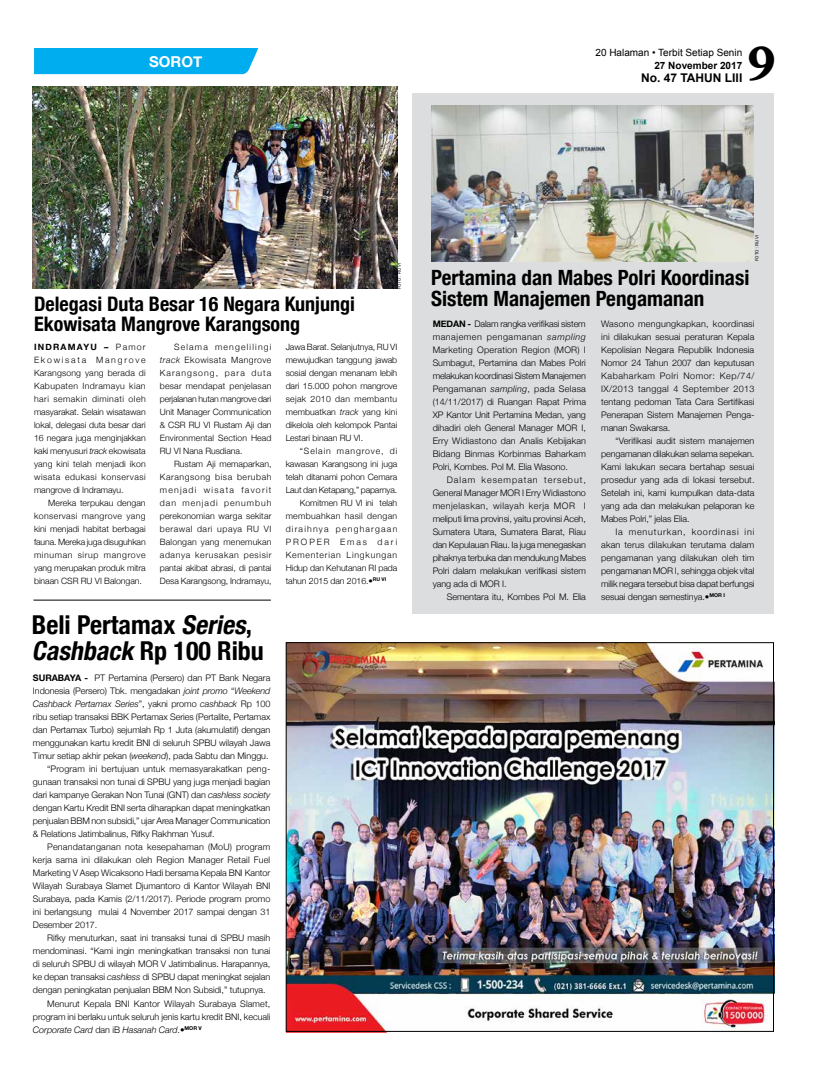
<style>
.page{position:relative;width:823px;height:1078px;background:#fff}
.page>*{position:absolute;margin:0;border:0;box-sizing:border-box;transform-origin:0 0}
.t1{font:700 48px "Myanmar MN";color:#000}
.t2{font:700 condensed 26px/26px "Helvetica Neue";color:#000}
.t3{font:700 condensed 21px/21px "Helvetica Neue";color:#000}
.t4{font:700 condensed 20px/20px "Helvetica Neue";color:#000}
.t5{font:700 15px "Helvetica Neue";color:#fff}
.t6{font:700 12px "Arial";color:#000}
.t7{font:10px "Arial";color:#000}
.t8{font:700 10px "Arial";color:#000}
.t9{font:300 9px/13px "Helvetica Neue";letter-spacing:-.005em;color:#000;text-align:justify}
.t10{font:300 9px "Helvetica Neue";letter-spacing:.015em;color:#000}
.t11{font:italic 300 9px "Helvetica Neue";letter-spacing:-.005em;color:#000}
.t12{font:300 9px "Helvetica Neue";letter-spacing:.025em;color:#000}
.t13{font:700 9px "Helvetica Neue";color:#000}
.t14{font:300 8.7px/13px "Helvetica Neue";letter-spacing:-.005em;color:#000;text-align:justify}
.t15{font:300 8.7px "Helvetica Neue";letter-spacing:.04em;color:#000}
.t16{font:300 8.7px "Helvetica Neue";letter-spacing:.09em;color:#000}
.t17{font:300 8.7px "Helvetica Neue";letter-spacing:.135em;color:#000}
.t18{font:300 8.7px "Helvetica Neue";letter-spacing:.1em;color:#000}
.t19{font:300 8.7px "Helvetica Neue";letter-spacing:.225em;color:#000}
.t20{font:700 8.7px "Helvetica Neue";color:#000}
.t21{font:4.2px "Arial";color:#000}
.s1{font-style:italic}
.s2{font-weight:700}
.s3{font-style:normal}
</style>
<div class="page">
<div style="left:34px;top:48px;width:224px;height:27px;background:#00aeef"></div>
<div style="left:412px;top:93px;width:361px;height:521px;background:#dcddde"></div>
<hr style="left:33px;top:599px;width:238px;height:1px;background:#000">
<img style="left:286px;top:642px;width:488px;height:390px">
<img style="left:431px;top:106px;width:321px;height:155px">
<img style="left:33px;top:86px;width:364px;height:203px">
<h3 class="t5" style="left:149px;top:50px;width:51px">SOROT</h3>
<h1 class="t1" style="left:745px;top:35px;width:32px">9</h1>
<p class="t7" style="left:595px;top:46px;width:148px">20 Halaman • Terbit Setiap Senin</p>
<p class="t8" style="left:654px;top:59px;width:89px">27 November 2017</p>
<h3 class="t6" style="left:640px;top:70px;width:103px">No. 47 TAHUN LIII</h3>
<p class="t21" style="left:396px;top:289px;width:28px;rotate:-90deg">Foto : RU VI</p>
<h3 class="t4" style="left:34px;top:292px;width:322px">Delegasi Duta Besar 16 Negara Kunjungi<br>Ekowisata Mangrove Karangsong</h3>
<p class="t20" style="left:34px;top:340px;width:8px">INDR</p>
<p class="t14" style="left:160px;top:340px;width:113px;text-indent:14px">Selama mengelilingi <span class="s1">track</span> Ekowisata Mangrove Karangsong, para duta besar mendapat penjelasan perjalanan hutan mangrove dari Unit Manager Communication &amp; CSR RU VI Rustam Aji dan Environmental Section Head RU VI Nana Rusdiana.</p>
<p class="t14" style="left:160px;top:457px;width:113px;text-indent:14px">Rustam Aji memaparkan, Karangsong bisa berubah menjadi wisata favorit dan menjadi penumbuh perekonomian warga sekitar berawal dari upaya RU VI Balongan yang menemukan adanya kerusakan pesisir pantai akibat abrasi, di pantai Desa Karangsong, Indramayu,</p>
<p class="t14" style="left:285px;top:340px;width:113px">Jawa Barat. Selanjutnya, RU VI mewujudkan tanggung jawab sosial dengan menanam lebih dari 15.000 pohon mangrove sejak 2010 dan membantu membuatkan <span class="s1">track</span> yang kini dikelola oleh kelompok Pantai Lestari binaan RU VI.</p>
<p class="t18" style="left:300px;top:444px;width:99px">“Selain mangrove, di</p>
<p class="t14" style="left:285px;top:457px;width:113px">kawasan Karangsong ini juga</p>
<p class="t14" style="left:285px;top:470px;width:113px">telah ditanami pohon Cemara</p>
<p class="t14" style="left:285px;top:483px;width:113px">Laut dan Ketapang,” paparnya.</p>
<p class="t14" style="left:300px;top:496px;width:99px">Komitmen RU VI ini telah</p>
<p class="t15" style="left:285px;top:509px;width:113px">membuahkan hasil dengan</p>
<p class="t17" style="left:285px;top:522px;width:113px">diraihnya penghargaan</p>
<p class="t19" style="left:285px;top:535px;width:113px">PROPER Emas dari</p>
<p class="t16" style="left:285px;top:548px;width:113px">Kementerian Lingkungan</p>
<p class="t14" style="left:285px;top:561px;width:113px">Hidup dan Kehutanan RI pada</p>
<p class="t14" style="left:285px;top:574px;width:102px">tahun 2015 dan 2016.•<sup>RU</sup> <sup>VI</sup></p>
<p class="t14" style="left:34px;top:340px;width:113px;text-indent:27px"><span class="s2">AMAYU –</span> Pamor Ekowisata Mangrove Karangsong yang berada di Kabupaten Indramayu kian hari semakin diminati oleh masyarakat. Selain wisatawan lokal, delegasi duta besar dari 16 negara juga menginjakkan kaki menyusuri <span class="s1">track</span> ekowisata yang kini telah menjadi ikon wisata edukasi konservasi mangrove di Indramayu.</p>
<p class="t14" style="left:34px;top:496px;width:113px;text-indent:14px">Mereka terpukau dengan konservasi mangrove yang kini menjadi habitat berbagai fauna. Mereka juga disuguhkan minuman sirup mangrove yang merupakan produk mitra binaan CSR RU VI Balongan.</p>
<h2 class="t2" style="left:32px;top:610px;width:233px">Beli Pertamax <span class="s1">Series</span>,<br><span class="s1">Cashback</span>Rp 100 Ribu</h2>
<p class="t13" style="left:33px;top:671px;width:8px">SUR</p>
<p class="t9" style="left:52px;top:671px;width:220px"><span class="s2">ABAYA -</span> PT Pertamina (Persero) dan PT Bank Negara</p>
<p class="t9" style="left:33px;top:684px;width:239px">Indonesia (Persero) Tbk. mengadakan <span class="s1">joint promo</span> “<span class="s1">Weekend</span></p>
<p class="t11" style="left:33px;top:697px;width:239px">Cashback Pertamax Series<span class="s3">”, yakni promo</span> cashback <span class="s3">Rp 100</span></p>
<p class="t9" style="left:33px;top:710px;width:239px">ribu setiap transaksi BBK Pertamax Series (Pertalite, Pertamax</p>
<p class="t9" style="left:33px;top:723px;width:239px">dan Pertamax Turbo) sejumlah Rp 1 Juta (akumulatif) dengan</p>
<p class="t9" style="left:33px;top:736px;width:239px">menggunakan kartu kredit BNI di seluruh SPBU wilayah Jawa</p>
<p class="t9" style="left:33px;top:749px;width:237px">Timur setiap akhir pekan (<span class="s1">weekend</span>), pada Sabtu dan Minggu.</p>
<p class="t10" style="left:47px;top:761px;width:224px">“Program ini bertujuan untuk memasyarakatkan peng-</p>
<p class="t9" style="left:33px;top:775px;width:239px">gunaan transaksi non tunai di SPBU yang juga menjadi bagian</p>
<p class="t9" style="left:33px;top:788px;width:239px">dari kampanye Gerakan Non Tunai (GNT) dan <span class="s1">cashless society</span></p>
<p class="t9" style="left:33px;top:801px;width:239px">dengan Kartu Kredit BNI serta diharapkan dapat meningkatkan</p>
<p class="t9" style="left:33px;top:814px;width:239px">penjualan BBM non subsidi,” ujar Area Manager Communication</p>
<p class="t9" style="left:33px;top:827px;width:183px">&amp; Relations Jatimbalinus, Rifky Rakhman Yusuf.</p>
<p class="t12" style="left:47px;top:839px;width:224px">Penandatanganan nota kesepahaman (MoU) program</p>
<p class="t10" style="left:33px;top:852px;width:238px">kerja sama ini dilakukan oleh Region Manager Retail Fuel</p>
<p class="t9" style="left:33px;top:866px;width:239px">Marketing V Asep Wicaksono Hadi bersama Kepala BNI Kantor</p>
<p class="t9" style="left:33px;top:879px;width:239px">Wilayah Surabaya Slamet Djumantoro di Kantor Wilayah BNI</p>
<p class="t9" style="left:33px;top:892px;width:239px">Surabaya, pada Kamis (2/11/2017). Periode program promo</p>
<p class="t9" style="left:33px;top:905px;width:239px">ini berlangsung mulai 4 November 2017 sampai dengan 31</p>
<p class="t9" style="left:33px;top:918px;width:66px">Desember 2017.</p>
<p class="t9" style="left:47px;top:931px;width:225px">Rifky menuturkan, saat ini transaksi tunai di SPBU masih</p>
<p class="t9" style="left:33px;top:944px;width:239px">mendominasi. “Kami ingin meningkatkan transaksi non tunai</p>
<p class="t9" style="left:33px;top:957px;width:239px">di seluruh SPBU di wilayah MOR V Jatimbalinus. Harapannya,</p>
<p class="t9" style="left:33px;top:970px;width:239px">ke depan transaksi <span class="s1">cashless</span> di SPBU dapat meningkat sejalan</p>
<p class="t9" style="left:33px;top:983px;width:234px">dengan peningkatan penjualan BBM Non Subsidi,” tutupnya.</p>
<p class="t9" style="left:47px;top:996px;width:224px">Menurut Kepala BNI Kantor Wilayah Surabaya Slamet,</p>
<p class="t9" style="left:33px;top:1009px;width:239px">program ini berlaku untuk seluruh jenis kartu kredit BNI, kecuali</p>
<p class="t11" style="left:33px;top:1021px;width:170px">Corporate Card <span class="s3">dan iB</span> Hasanah Card<span class="s3">.•</span><sup>MOR</sup> <sup>V</sup></p>
<p class="t21" style="left:753px;top:261px;width:28px;rotate:-90deg">Foto : RU VI</p>
<h3 class="t3" style="left:431px;top:266px;width:319px">Pertamina dan Mabes Polri Koordinasi<br>Sistem Manajemen Pengamanan</h3>
<p class="t13" style="left:432px;top:317px;width:8px">MED</p>
<p class="t9" style="left:601px;top:317px;width:155px">Wasono mengungkapkan, koordinasi ini dilakukan sesuai peraturan Kepala Kepolisian Negara Republik Indonesia Nomor 24 Tahun 2007 dan keputusan Kabaharkam Polri Nomor: Kep/74/ IX/2013 tanggal 4 September 2013 tentang pedoman Tata Cara Sertifikasi Penerapan Sistem Manajemen Penga&shy;manan Swakarsa.</p>
<p class="t9" style="left:601px;top:433px;width:155px;text-indent:14px">“Verifikasi audit sistem manajemen pengamanan dilakukan selama sepekan.<br>Kami lakukan secara bertahap sesuai prosedur yang ada di lokasi tersebut.<br>Setelah ini, kami kumpulkan data-data yang ada dan melakukan pelaporan ke Mabes Polri,” jelas Elia.</p>
<p class="t9" style="left:601px;top:524px;width:155px;text-indent:14px">Ia menuturkan, koordinasi ini akan terus dilakukan terutama dalam pengamanan yang dilakukan oleh tim pengamanan MOR I, sehingga objek vital milik negara tersebut bisa dapat berfungsi sesuai dengan semestinya.•<sup>MOR</sup> <sup>I</sup></p>
<p class="t9" style="left:432px;top:317px;width:155px;text-indent:20px"><span class="s2">AN -</span> Dalam rangka verifikasi sistem manajemen pengamanan <span class="s1">sampling </span>Marketing Operation Region (MOR) I Sumbagut, Pertamina dan Mabes Polri melakukan koordinasi Sistem Manajemen Pengamanan <span class="s1">sampling</span>, pada Selasa (14/11/2017) di Ruangan Rapat Prima XP Kantor Unit Pertamina Medan, yang dihadiri oleh General Manager MOR I, Erry Widiastono dan Analis Kebijakan Bidang Binmas Korbinmas Baharkam Polri, Kombes. Pol M. Elia Wasono.</p>
<p class="t9" style="left:432px;top:473px;width:155px;text-indent:14px">Dalam kesempatan tersebut, General Manager MOR I Erry Widiastono menjelaskan, wilayah kerja MOR I meliputi lima provinsi, yaitu provinsi Aceh, Sumatera Utara, Sumatera Barat, Riau dan Kepulauan Riau. Ia juga menegaskan pihaknya terbuka dan mendukung Mabes Polri dalam melakukan verifikasi sistem yang ada di MOR I.</p>
<p class="t9" style="left:446px;top:590px;width:140px">Sementara itu, Kombes Pol M. Elia</p>
</div>
